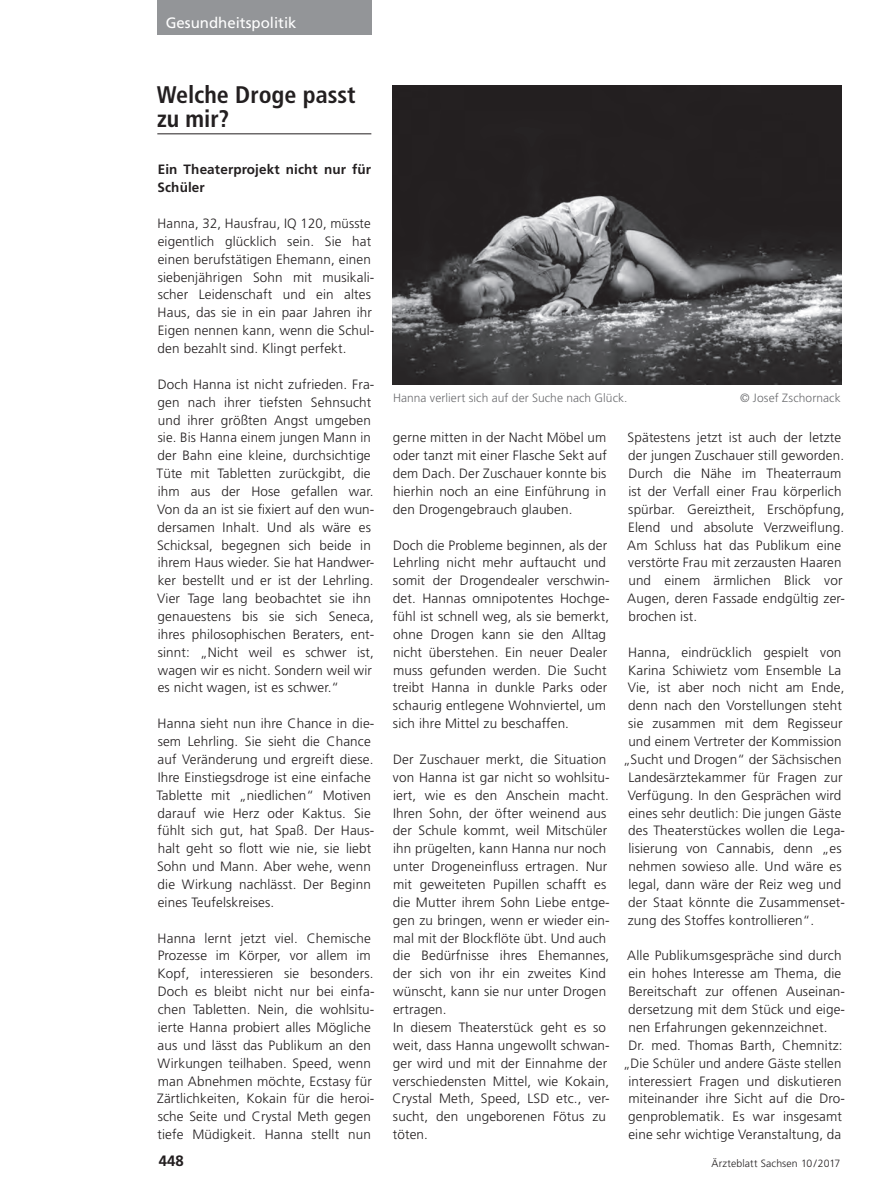
<style>
.page{position:relative;width:893px;height:1191px;background:#fff}
.page>*{position:absolute;margin:0;border:0;box-sizing:border-box;transform-origin:0 0}
.t1{font:700 condensed 24px/24px "Frutiger";color:#231f20}
.t2{font:15px "Frutiger";color:#fff}
.t3{font:700 15px "Frutiger";color:#231f20}
.t4{font:300 13.5px/17.9px "Frutiger";letter-spacing:.01em;color:#231f20}
.t5{font:700 13.5px/17.9px "Frutiger";letter-spacing:.01em;color:#231f20}
.t6{font:300 12px "Frutiger";letter-spacing:.005em;color:#6c6d70}
.t7{font:300 10.5px "Frutiger";letter-spacing:.01em;color:#231f20}
</style>
<div class="page">
<hr style="left:157px;top:133px;width:214px;height:1px;background:#231f20">
<img style="left:393px;top:85px;width:449px;height:299px">
<div style="left:157px;top:0;width:214px;height:34px;background:#939598"></div>
<p class="t2" style="left:166px;top:14px;width:132px">Gesundheitspolitik</p>
<h1 class="t1" style="left:157px;top:83px;width:200px">Welche Droge passt zu mir?</h1>
<p class="t5" style="left:158px;top:161px;width:215px">Ein Theaterprojekt nicht nur für<br>Schüler</p>
<p class="t4" style="left:158px;top:214px;width:218px">Hanna, 32, Hausfrau, IQ 120, müsste eigentlich glücklich sein. Sie hat einen berufstätigen Ehemann, einen siebenjährigen Sohn mit musikali&shy;scher Leidenschaft und ein altes Haus, das sie in ein paar Jahren ihr Eigen nennen kann, wenn die Schul&shy;den bezahlt sind. Klingt perfekt.</p>
<p class="t4" style="left:156px;top:375px;width:219px">Doch Hanna ist nicht zufrieden. Fra&shy;gen nach ihrer tiefsten Sehnsucht und ihrer größten Angst umgeben sie. Bis Hanna einem jungen Mann in der Bahn eine kleine, durchsichtige Tüte mit Tabletten zurückgibt, die ihm aus der Hose gefallen war.<br>Von da an ist sie fixiert auf den wun&shy;dersamen Inhalt. Und als wäre es Schicksal, begegnen sich beide in ihrem Haus wieder. Sie hat Handwer&shy;ker bestellt und er ist der Lehrling.<br>Vier Tage lang beobachtet sie ihn genauestens bis sie sich Seneca, ihres philosophischen Beraters, ent&shy;sinnt: „Nicht weil es schwer ist, wagen wir es nicht. Sondern weil wir es nicht wagen, ist es schwer.“</p>
<p class="t4" style="left:156px;top:714px;width:219px">Hanna sieht nun ihre Chance in die&shy;sem Lehrling. Sie sieht die Chance auf Veränderung und ergreift diese.<br>Ihre Einstiegsdroge ist eine einfache Tablette mit „niedlichen“ Motiven darauf wie Herz oder Kaktus. Sie fühlt sich gut, hat Spaß. Der Haus&shy;halt geht so flott wie nie, sie liebt Sohn und Mann. Aber wehe, wenn die Wirkung nachlässt. Der Beginn eines Teufelskreises.</p>
<p class="t4" style="left:157px;top:929px;width:219px">Hanna lernt jetzt viel. Chemische Prozesse im Körper, vor allem im Kopf, interessieren sie besonders.<br>Doch es bleibt nicht nur bei einfa&shy;chen Tabletten. Nein, die wohlsitu&shy;ierte Hanna probiert alles Mögliche aus und lässt das Publikum an den Wirkungen teilhaben. Speed, wenn man Abnehmen möchte, Ecstasy für Zärtlichkeiten, Kokain für die heroi&shy;sche Seite und Crystal Meth gegen tiefe Müdigkeit. Hanna stellt nun</p>
<p class="t6" style="left:393px;top:391px;width:236px">Hanna verliert sich auf der Suche nach Glück.</p>
<p class="t6" style="left:740px;top:391px;width:102px">© Josef Zschornack</p>
<p class="t4" style="left:393px;top:429px;width:215px;text-align:justify">gerne mitten in der Nacht Möbel um oder tanzt mit einer Flasche Sekt auf dem Dach. Der Zuschauer konnte bis hierhin noch an eine Einführung in den Drogengebrauch glauben.</p>
<p class="t4" style="left:393px;top:536px;width:218px">Doch die Probleme beginnen, als der Lehrling nicht mehr auftaucht und somit der Drogendealer verschwin&shy;det. Hannas omnipotentes Hochge&shy;fühl ist schnell weg, als sie bemerkt, ohne Drogen kann sie den Alltag nicht überstehen. Ein neuer Dealer muss gefunden werden. Die Sucht treibt Hanna in dunkle Parks oder schaurig entlegene Wohnviertel, um sich ihre Mittel zu beschaffen.</p>
<p class="t4" style="left:392px;top:750px;width:219px">Der Zuschauer merkt, die Situation von Hanna ist gar nicht so wohlsitu&shy;iert, wie es den Anschein macht.<br>Ihren Sohn, der öfter weinend aus der Schule kommt, weil Mitschüler ihn prügelten, kann Hanna nur noch unter Drogeneinfluss ertragen. Nur mit geweiteten Pupillen schafft es die Mutter ihrem Sohn Liebe entge&shy;gen zu bringen, wenn er wieder ein&shy;mal mit der Blockflöte übt. Und auch die Bedürfnisse ihres Ehemannes, der sich von ihr ein zweites Kind wünscht, kann sie nur unter Drogen ertragen.<br>In diesem Theaterstück geht es so weit, dass Hanna ungewollt schwan&shy;ger wird und mit der Einnahme der verschiedensten Mittel, wie Kokain,<br>Crystal Meth, Speed, LSD etc., ver&shy;sucht, den ungeborenen Fötus zu töten.</p>
<p class="t4" style="left:627px;top:429px;width:219px">Spätestens jetzt ist auch der letzte der jungen Zuschauer still geworden.<br>Durch die Nähe im Theaterraum ist der Verfall einer Frau körperlich spürbar. Gereiztheit, Erschöpfung,<br>Elend und absolute Verzweiflung.<br>Am Schluss hat das Publikum eine verstörte Frau mit zerzausten Haaren und einem ärmlichen Blick vor<br>Augen, deren Fassade endgültig zer&shy;brochen ist.</p>
<p class="t4" style="left:628px;top:643px;width:215px">Hanna, eindrücklich gespielt von</p>
<p class="t4" style="left:628px;top:661px;width:215px">Karina Schiwietz vom Ensemble La</p>
<p class="t4" style="left:628px;top:679px;width:218px">Vie, ist aber noch nicht am Ende,</p>
<p class="t4" style="left:628px;top:696px;width:215px">denn nach den Vorstellungen steht</p>
<p class="t4" style="left:628px;top:714px;width:216px">sie zusammen mit dem Regisseur</p>
<p class="t4" style="left:628px;top:732px;width:215px">und einem Vertreter der Kommission</p>
<p class="t4" style="left:623px;top:750px;width:220px">„Sucht und Drogen“ der Sächsischen</p>
<p class="t4" style="left:628px;top:768px;width:216px">Landesärztekammer für Fragen zur</p>
<p class="t4" style="left:628px;top:786px;width:215px">Verfügung. In den Gesprächen wird</p>
<p class="t4" style="left:628px;top:804px;width:215px">eines sehr deutlich: Die jungen Gäste</p>
<p class="t4" style="left:628px;top:821px;width:218px">des Theaterstückes wollen die Lega-</p>
<p class="t4" style="left:628px;top:839px;width:215px">lisierung von Cannabis, denn „es</p>
<p class="t4" style="left:628px;top:857px;width:215px">nehmen sowieso alle. Und wäre es</p>
<p class="t4" style="left:628px;top:875px;width:214px">legal, dann wäre der Reiz weg und</p>
<p class="t4" style="left:628px;top:893px;width:218px">der Staat könnte die Zusammenset-</p>
<p class="t4" style="left:628px;top:911px;width:188px">zung des Stoffes kontrollieren“.</p>
<p class="t4" style="left:627px;top:946px;width:216px">Alle Publikumsgespräche sind durch</p>
<p class="t4" style="left:628px;top:964px;width:214px">ein hohes Interesse am Thema, die</p>
<p class="t4" style="left:628px;top:982px;width:218px">Bereitschaft zur offenen Auseinan-</p>
<p class="t4" style="left:628px;top:1000px;width:218px">dersetzung mit dem Stück und eige-</p>
<p class="t4" style="left:628px;top:1018px;width:201px">nen Erfahrungen gekennzeichnet.</p>
<p class="t4" style="left:628px;top:1036px;width:216px">Dr. med. Thomas Barth, Chemnitz:</p>
<p class="t4" style="left:623px;top:1054px;width:220px">„Die Schüler und andere Gäste stellen</p>
<p class="t4" style="left:628px;top:1071px;width:215px">interessiert Fragen und diskutieren</p>
<p class="t4" style="left:628px;top:1089px;width:218px">miteinander ihre Sicht auf die Dro-</p>
<p class="t4" style="left:628px;top:1107px;width:215px">genproblematik. Es war insgesamt</p>
<p class="t4" style="left:628px;top:1125px;width:214px">eine sehr wichtige Veranstaltung, da</p>
<p class="t3" style="left:159px;top:1151px;width:27px">448</p>
<p class="t7" style="left:711px;top:1157px;width:130px">Ärzteblatt Sachsen 10/2017</p>
</div>
